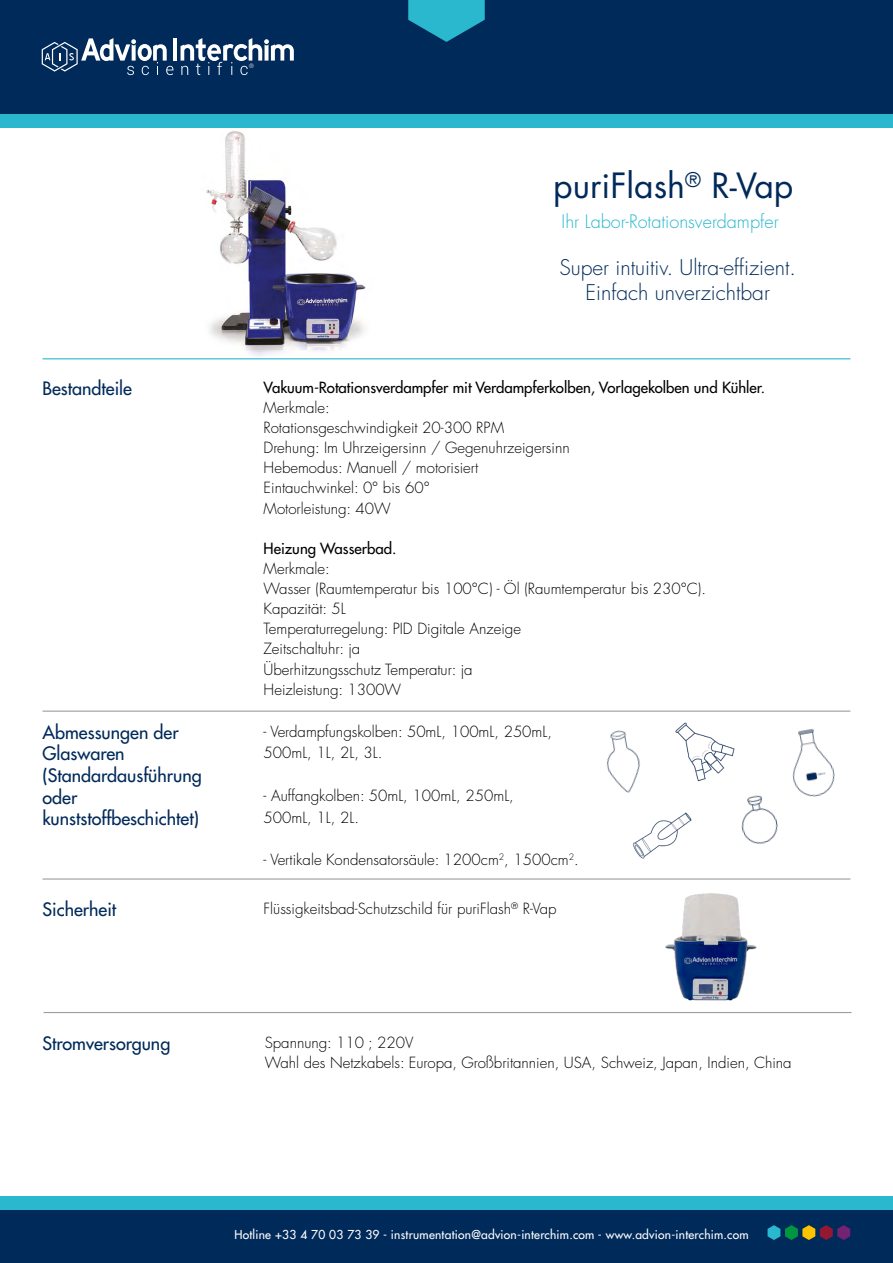
<style>
.page{position:relative;width:893px;height:1263px;background:#fff}
.page>*{position:absolute;margin:0;border:0;box-sizing:border-box;transform-origin:0 0}
.t1{font:33.9px "Futura LT Pro";color:#002a5a}
.t2{font:300 21px/25.2px "Futura LT Pro";color:#002a5a;text-align:center}
.t3{font:500 18px/21.6px "Futura LT Pro";color:#002a5a}
.t4{font:300 18px "Futura LT Pro";color:#29b8ce}
.t5{font:300 15px "Futura LT Pro";color:#000}
.t6{font:500 15px "Futura LT Pro";color:#000}
.t7{font:500 12px "Futura LT Pro";letter-spacing:.02em;color:#fff}
.t8{font:300 5.85px "Futura LT Pro";color:#fff}
</style>
<div class="page">
<div style="left:0;top:0;width:893px;height:114px;background:#002a5a"></div>
<svg style="left:408px;top:0;width:77px;height:42px"></svg>
<div style="left:0;top:114px;width:893px;height:14px;background:#29b8ce"></div>
<div style="left:0;top:1210px;width:893px;height:53px;background:#002a5a"></div>
<div style="left:0;top:1196px;width:893px;height:14px;background:#29b8ce"></div>
<svg style="left:767px;top:1225px;width:83px;height:15px"></svg>
<hr style="left:173px;top:38px;width:4px;height:23px;background:#fff">
<svg style="left:181px;top:38px;width:113px;height:37px"></svg>
<svg style="left:42px;top:38px;width:131px;height:37px"></svg>
<img style="left:199px;top:131px;width:173px;height:229px">
<hr style="left:43px;top:358px;width:807px;height:1px;background:#29b8ce">
<hr style="left:43px;top:710px;width:807px;height:2px;background:#9d9d9c">
<hr style="left:43px;top:878px;width:807px;height:1px;background:#9d9d9c">
<hr style="left:44px;top:1012px;width:807px;height:1px;background:#9d9d9c">
<img style="left:773px;top:710px;width:78px;height:87px">
<img style="left:606px;top:730px;width:34px;height:63px">
<img style="left:633px;top:812px;width:59px;height:47px">
<img style="left:741px;top:783px;width:45px;height:61px">
<img style="left:675px;top:722px;width:60px;height:60px">
<img style="left:665px;top:893px;width:92px;height:108px">
<p class="t8" style="left:249px;top:62px;width:6px">®</p>
<p class="t1" style="left:553px;top:163px;width:242px">puriFlash<sup>®</sup> R-Vap</p>
<p class="t4" style="left:562px;top:209px;width:219px">Ihr Labor-Rotationsverdampfer</p>
<p class="t2" style="left:559px;top:254px;width:238px">Super intuitiv. Ultra-effizient.<br>Einfach unverzichtbar</p>
<p class="t3" style="left:43px;top:376px;width:91px">Bestandteile</p>
<p class="t6" style="left:264px;top:376px;width:503px">Vakuum-Rotationsverdampfer mit Verdampferkolben, Vorlagekolben und Kühler.</p>
<p class="t5" style="left:264px;top:398px;width:68px">Merkmale:</p>
<p class="t5" style="left:264px;top:418px;width:242px">Rotationsgeschwindigkeit 20-300 RPM</p>
<p class="t5" style="left:264px;top:438px;width:308px">Drehung: Im Uhrzeigersinn / Gegenuhrzeigersinn</p>
<p class="t5" style="left:264px;top:458px;width:216px">Hebemodus: Manuell / motorisiert</p>
<p class="t5" style="left:264px;top:478px;width:168px">Eintauchwinkel: 0° bis 60°</p>
<p class="t5" style="left:264px;top:498px;width:129px">Motorleistung: 40W</p>
<p class="t6" style="left:264px;top:537px;width:134px">Heizung Wasserbad.</p>
<p class="t5" style="left:264px;top:559px;width:68px">Merkmale:</p>
<p class="t5" style="left:264px;top:579px;width:444px">Wasser (Raumtemperatur bis 100°C) - Öl (Raumtemperatur bis 230°C).</p>
<p class="t5" style="left:264px;top:599px;width:83px">Kapazität: 5L</p>
<p class="t5" style="left:264px;top:619px;width:259px">Temperaturregelung: PID Digitale Anzeige</p>
<p class="t5" style="left:264px;top:639px;width:98px">Zeitschaltuhr: ja</p>
<p class="t5" style="left:264px;top:659px;width:210px">Überhitzungsschutz Temperatur: ja</p>
<p class="t5" style="left:264px;top:679px;width:139px">Heizleistung: 1300W</p>
<p class="t3" style="left:43px;top:720px;width:138px">Abmessungen der<br>Glaswaren</p>
<p class="t3" style="left:43px;top:764px;width:161px">(Standardausführung oder</p>
<p class="t3" style="left:43px;top:807px;width:158px">kunststoffbeschichtet)</p>
<p class="t5" style="left:264px;top:722px;width:290px">- Verdampfungskolben: 50mL, 100mL, 250mL,</p>
<p class="t5" style="left:264px;top:743px;width:120px">500mL, 1L, 2L, 3L.</p>
<p class="t5" style="left:264px;top:786px;width:252px">- Auffangkolben: 50mL, 100mL, 250mL,</p>
<p class="t5" style="left:264px;top:807px;width:97px">500mL, 1L, 2L.</p>
<p class="t5" style="left:264px;top:850px;width:317px">- Vertikale Kondensatorsäule: 1200cm<sup>2</sup>, 1500cm<sup>2</sup>.</p>
<p class="t3" style="left:43px;top:897px;width:75px">Sicherheit</p>
<p class="t5" style="left:264px;top:898px;width:294px">Flüssigkeitsbad-Schutzschild für puriFlash<sup>®</sup> R-Vap</p>
<p class="t3" style="left:43px;top:1032px;width:129px">Stromversorgung</p>
<p class="t5" style="left:265px;top:1032px;width:150px">Spannung: 110 ; 220V</p>
<p class="t5" style="left:265px;top:1052px;width:528px">Wahl des Netzkabels: Europa, Großbritannien, USA, Schweiz, Japan, Indien, China</p>
<p class="t7" style="left:234px;top:1225px;width:516px">Hotline +33 4 70 03 73 39 - instrumentation@advion-interchim.com - www.advion-interchim.com</p>
</div>
